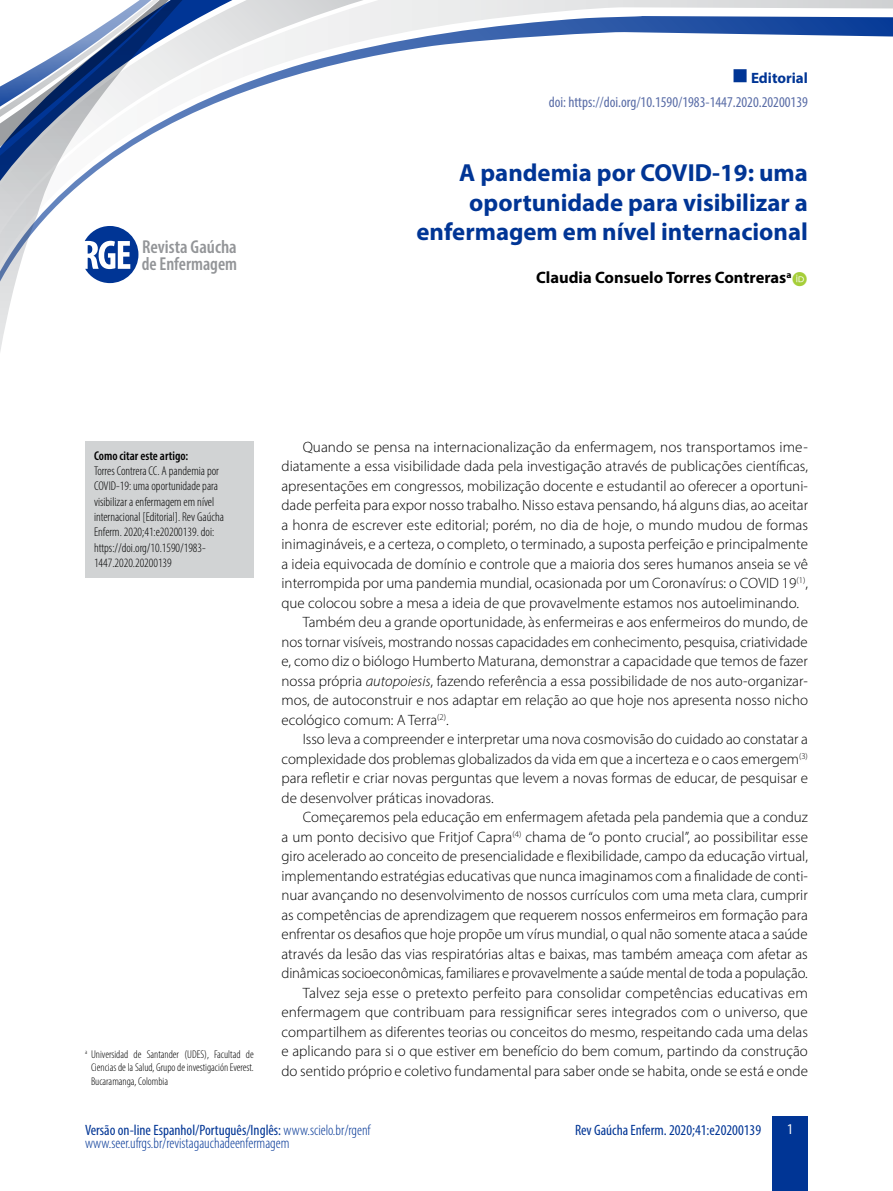
<style>
.page{position:relative;width:893px;height:1191px;background:#fff}
.page>*{position:absolute;margin:0;border:0;box-sizing:border-box;transform-origin:0 0}
.t1{font:700 24.75px/29.7px "Myriad Pro";color:#003595;text-align:right}
.t2{font:600 condensed 18.75px/16.6px "Myriad Pro";color:#939598}
.t3{font:700 16.5px "Myriad Pro";color:#000}
.t4{font:300 15px "Myriad Pro";color:#000}
.t5{font:condensed 15px "Myriad Pro";color:#003595}
.t6{font:condensed 15px "Myriad Pro";color:#5a6da7}
.t7{font:300 condensed 15px "Myriad Pro";color:#003595}
.t8{font:700 15px "Myriad Pro";color:#003595}
.t9{font:condensed 15px "Myriad Pro";color:#fff}
.t10{font:300 condensed 12.75px/15.3px "Myriad Pro";color:#000}
.t11{font:600 condensed 12.75px "Myriad Pro";color:#000}
.t12{font:300 condensed 11.25px/13.5px "Myriad Pro";color:#000;text-align:justify}
.s1{font-style:italic}
.s2{font-weight:300}
</style>
<div class="page">
<svg style="left:202px;top:0;width:691px;height:109px"></svg>
<svg style="left:0;top:0;width:202px;height:352px"></svg>
<div style="left:772px;top:1116px;width:36px;height:75px;background:#003595"></div>
<svg style="left:85px;top:226px;width:53px;height:57px"></svg>
<div style="left:85px;top:441px;width:169px;height:136px;background:#d1d3d4"></div>
<svg style="left:734px;top:69px;width:13px;height:14px"></svg>
<p class="t8" style="left:751px;top:68px;width:58px">Editorial</p>
<p class="t2" style="left:142px;top:238px;width:97px">Revista Gaúcha de Enfermagem</p>
<p class="t6" style="left:549px;top:93px;width:261px">doi: https://doi.org/10.1590/1983-1447.2020.20200139</p>
<h1 class="t1" style="left:416px;top:157px;width:393px">A pandemia por COVID-19: uma oportunidade para visibilizar a enfermagem em nível internacional</h1>
<p class="t3" style="left:536px;top:267px;width:257px">Claudia Consuelo Torres Contreras<sup>a</sup></p>
<p class="t11" style="left:94px;top:448px;width:96px">Como citar este artigo:</p>
<p class="t10" style="left:94px;top:463px;width:131px">Torres Contrera CC. A pandemia por COVID-19: uma oportunidade para visibilizar a enfermagem em nível internacional [Editorial]. Rev Gaúcha Enferm. 2020;41:e20200139. doi: https://doi.org/10.1590/1983- 1447.2020.20200139</p>
<p class="t12" style="left:91px;top:1047px;width:164px;text-indent:-6px"><sup>a</sup> Universidad de Santander (UDES), Facultad de Ciencias de la Salud, Grupo de investigación Everest.<br>Bucaramanga, Colombia</p>
<p class="t4" style="left:303px;top:437px;width:507px">Quando se pensa na internacionalização da enfermagem, nos transportamos ime-</p>
<p class="t4" style="left:281px;top:457px;width:528px">diatamente a essa visibilidade dada pela investigação através de publicações científicas,</p>
<p class="t4" style="left:281px;top:476px;width:528px">apresentações em congressos, mobilização docente e estudantil ao oferecer a oportuni-</p>
<p class="t4" style="left:281px;top:496px;width:528px">dade perfeita para expor nosso trabalho. Nisso estava pensando, há alguns dias, ao aceitar</p>
<p class="t4" style="left:281px;top:515px;width:528px">a honra de escrever este editorial; porém, no dia de hoje, o mundo mudou de formas</p>
<p class="t4" style="left:281px;top:535px;width:528px">inimagináveis, e a certeza, o completo, o terminado, a suposta perfeição e principalmente</p>
<p class="t4" style="left:281px;top:554px;width:528px">a ideia equivocada de domínio e controle que a maioria dos seres humanos anseia se vê</p>
<p class="t4" style="left:281px;top:574px;width:528px">interrompida por uma pandemia mundial, ocasionada por um Coronavírus: o COVID 19<sup>(1)</sup>,</p>
<p class="t4" style="left:281px;top:593px;width:519px">que colocou sobre a mesa a ideia de que provavelmente estamos nos autoeliminando.</p>
<p class="t4" style="left:303px;top:613px;width:507px">Também deu a grande oportunidade, às enfermeiras e aos enfermeiros do mundo, de</p>
<p class="t4" style="left:281px;top:632px;width:528px">nos tornar visíveis, mostrando nossas capacidades em conhecimento, pesquisa, criatividade</p>
<p class="t4" style="left:281px;top:652px;width:528px">e, como diz o biólogo Humberto Maturana, demonstrar a capacidade que temos de fazer</p>
<p class="t4" style="left:281px;top:671px;width:528px">nossa própria <span class="s1">autopoiesis</span>, fazendo referência a essa possibilidade de nos auto-organizar-</p>
<p class="t4" style="left:281px;top:691px;width:528px">mos, de autoconstruir e nos adaptar em relação ao que hoje nos apresenta nosso nicho</p>
<p class="t4" style="left:281px;top:710px;width:169px">ecológico comum: A Terra<sup>(2)</sup>.</p>
<p class="t4" style="left:303px;top:730px;width:507px">Isso leva a compreender e interpretar uma nova cosmovisão do cuidado ao constatar a</p>
<p class="t4" style="left:281px;top:749px;width:528px">complexidade dos problemas globalizados da vida em que a incerteza e o caos emergem<sup>(3)</sup></p>
<p class="t4" style="left:281px;top:769px;width:528px">para refletir e criar novas perguntas que levem a novas formas de educar, de pesquisar e</p>
<p class="t4" style="left:281px;top:788px;width:214px">de desenvolver práticas inovadoras.</p>
<p class="t4" style="left:303px;top:808px;width:507px">Começaremos pela educação em enfermagem afetada pela pandemia que a conduz</p>
<p class="t4" style="left:281px;top:827px;width:528px">a um ponto decisivo que Fritjof Capra<sup>(4)</sup> chama de “o ponto crucial”, ao possibilitar esse</p>
<p class="t4" style="left:281px;top:847px;width:528px">giro acelerado ao conceito de presencialidade e flexibilidade, campo da educação virtual,</p>
<p class="t4" style="left:281px;top:866px;width:528px">implementando estratégias educativas que nunca imaginamos com a finalidade de conti-</p>
<p class="t4" style="left:281px;top:886px;width:528px">nuar avançando no desenvolvimento de nossos currículos com uma meta clara, cumprir</p>
<p class="t4" style="left:281px;top:905px;width:528px">as competências de aprendizagem que requerem nossos enfermeiros em formação para</p>
<p class="t4" style="left:281px;top:925px;width:528px">enfrentar os desafios que hoje propõe um vírus mundial, o qual não somente ataca a saúde</p>
<p class="t4" style="left:281px;top:944px;width:528px">através da lesão das vias respiratórias altas e baixas, mas também ameaça com afetar as</p>
<p class="t4" style="left:281px;top:964px;width:528px">dinâmicas socioeconômicas, familiares e provavelmente a saúde mental de toda a população.</p>
<p class="t4" style="left:303px;top:983px;width:507px">Talvez seja esse o pretexto perfeito para consolidar competências educativas em</p>
<p class="t4" style="left:281px;top:1003px;width:528px">enfermagem que contribuam para ressignificar seres integrados com o universo, que</p>
<p class="t4" style="left:281px;top:1022px;width:528px">compartilhem as diferentes teorias ou conceitos do mesmo, respeitando cada uma delas</p>
<p class="t4" style="left:281px;top:1042px;width:528px">e aplicando para si o que estiver em benefício do bem comum, partindo da construção</p>
<p class="t4" style="left:281px;top:1061px;width:528px">do sentido próprio e coletivo fundamental para saber onde se habita, onde se está e onde</p>
<p class="t5" style="left:85px;top:1121px;width:287px">Versão on-line Espanhol/Português/Inglês: <span class="s2">www.scielo.br/rgenf</span></p>
<p class="t7" style="left:85px;top:1134px;width:206px">www.seer.ufrgs.br/revistagauchadeenfermagem</p>
<p class="t5" style="left:575px;top:1121px;width:188px">Rev Gaúcha Enferm. 2020;41:e20200139</p>
<p class="t9" style="left:787px;top:1120px;width:7px">1</p>
</div>
